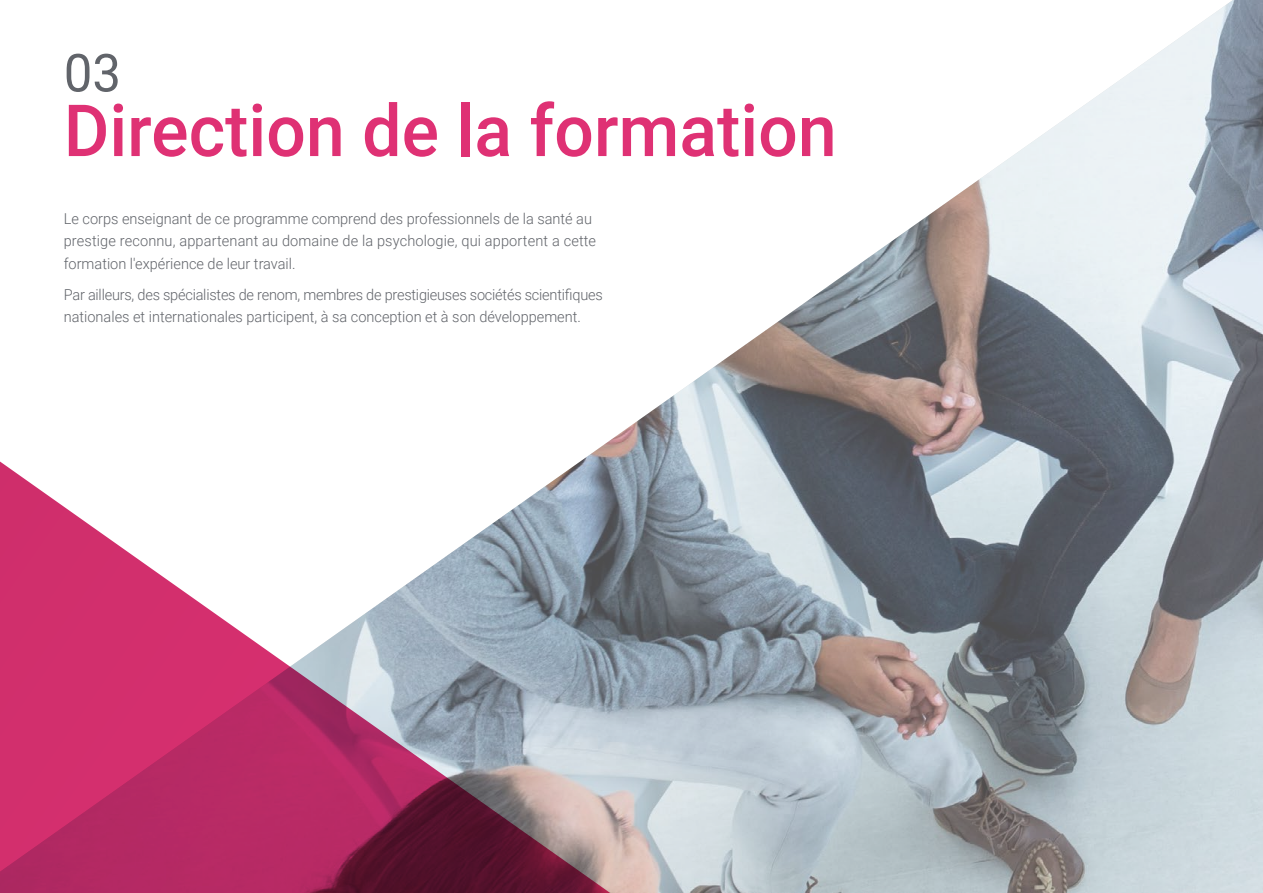
<style>
.page{position:relative;width:1263px;height:893px;background:#fff}
.page>*{position:absolute;margin:0;border:0;box-sizing:border-box;transform-origin:0 0}
.t1{font:500 72px "Roboto";color:#df3174}
.t2{font:52.5px "Roboto";color:#61646a}
.t3{font:300 15px/22.5px "Roboto";color:#61646a}
</style>
<div class="page">
<img style="left:602px;top:0;width:661px;height:893px">
<svg style="left:0;top:446px;width:640px;height:447px"></svg>
<h2 class="t2" style="left:64px;top:36px;width:59px">03</h2>
<h1 class="t1" style="left:64px;top:80px;width:774px">Direction de la formation</h1>
<p class="t3" style="left:64px;top:207px;width:534px">Le corps enseignant de ce programme comprend des professionnels de la santé au prestige reconnu, appartenant au domaine de la psychologie, qui apportent a cette formation l'expérience de leur travail.</p>
<p class="t3" style="left:64px;top:283px;width:540px">Par ailleurs, des spécialistes de renom, membres de prestigieuses sociétés scientifiques nationales et internationales participent, à sa conception et à son développement.</p>
</div>
